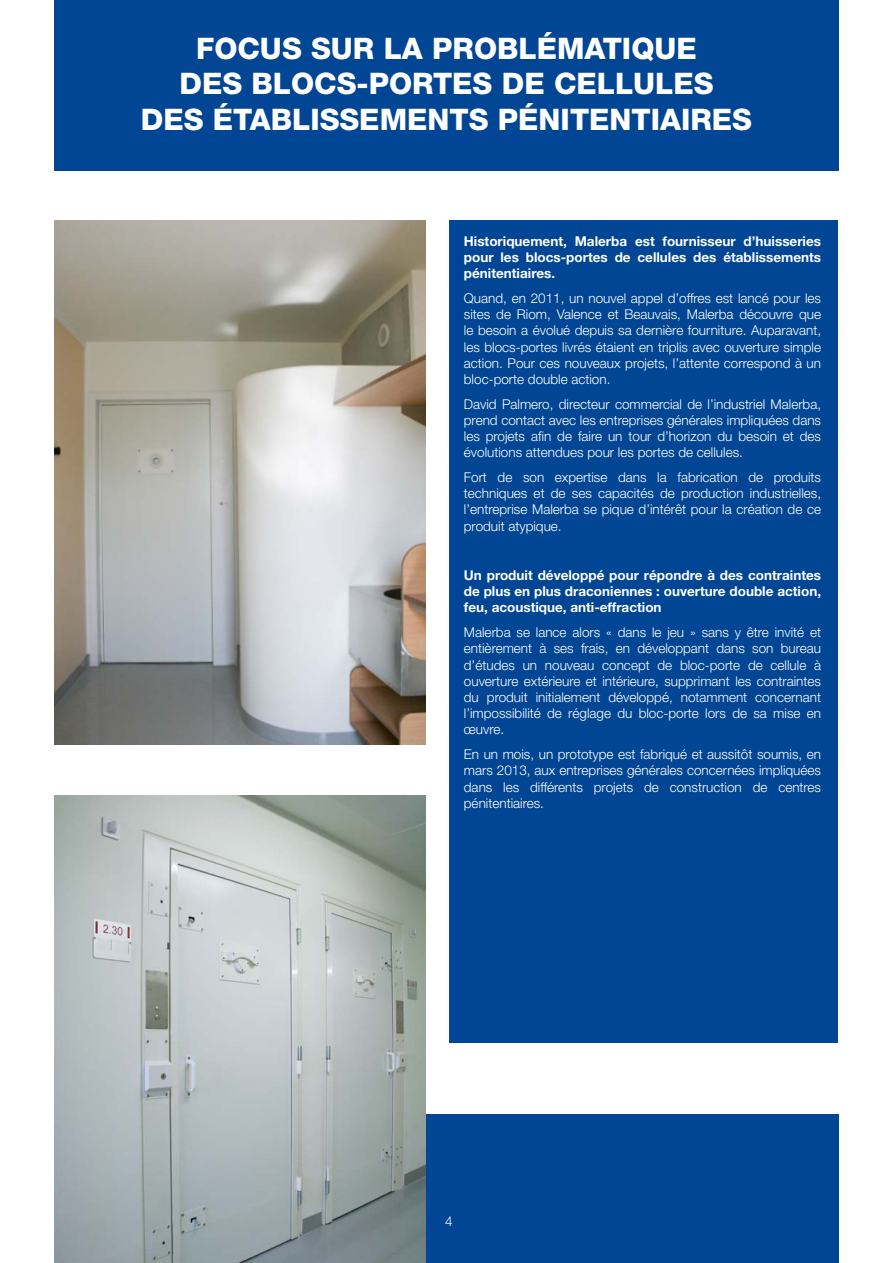
<style>
.page{position:relative;width:893px;height:1263px;background:#fff}
.page>*{position:absolute;margin:0;border:0;box-sizing:border-box;transform-origin:0 0}
.t1{font:800 29.7px/35.7px "Helvetica Neue";color:#fff;text-align:center}
.t2{font:300 13.5px/16.2px "Helvetica Neue";color:#fff;text-align:justify}
.t3{font:700 13.5px/16.2px "Helvetica Neue";color:#fff;text-align:justify}
</style>
<div class="page">
<div style="left:54px;top:0;width:785px;height:170px;background:#004694"></div>
<div style="left:54px;top:1114px;width:785px;height:149px;background:#004694"></div>
<img style="left:54px;top:795px;width:371px;height:468px">
<img style="left:54px;top:220px;width:371px;height:525px">
<div style="left:449px;top:220px;width:388px;height:822px;background:#004694"></div>
<h1 class="t1" style="left:141px;top:30px;width:613px">FOCUS SUR LA PROBLÉMATIQUE<br>DES BLOCS-PORTES DE CELLULES<br>DES ÉTABLISSEMENTS PÉNITENTIAIRES</h1>
<p class="t3" style="left:464px;top:233px;width:359px">Historiquement, Malerba est fournisseur d’huisseries pour les blocs-portes de cellules des établissements pénitentiaires.</p>
<p class="t2" style="left:464px;top:290px;width:359px">Quand, en 2011, un nouvel appel d’offres est lancé pour les sites de Riom, Valence et Beauvais, Malerba découvre que le besoin a évolué depuis sa dernière fourniture. Auparavant, les blocs-portes livrés étaient en triplis avec ouverture simple action. Pour ces nouveaux projets, l’attente correspond à un bloc-porte double action.</p>
<p class="t2" style="left:464px;top:396px;width:359px">David Palmero, directeur commercial de l’industriel Malerba, prend contact avec les entreprises générales impliquées dans les projets afin de faire un tour d’horizon du besoin et des évolutions attendues pour les portes de cellules.</p>
<p class="t2" style="left:464px;top:469px;width:359px">Fort de son expertise dans la fabrication de produits techniques et de ses capacités de production industrielles, l’entreprise Malerba se pique d’intérêt pour la création de ce produit atypique.</p>
<p class="t3" style="left:464px;top:567px;width:359px">Un produit développé pour répondre à des contraintes de plus en plus draconiennes : ouverture double action, feu, acoustique, anti-effraction</p>
<p class="t2" style="left:464px;top:624px;width:359px">Malerba se lance alors « dans le jeu » sans y être invité et entièrement à ses frais, en développant dans son bureau d’études un nouveau concept de bloc-porte de cellule à ouverture extérieure et intérieure, supprimant les contraintes du produit initialement développé, notamment concernant l’impossibilité de réglage du bloc-porte lors de sa mise en œuvre.</p>
<p class="t2" style="left:464px;top:746px;width:359px">En un mois, un prototype est fabriqué et aussitôt soumis, en mars 2013, aux entreprises générales concernées impliquées dans les différents projets de construction de centres pénitentiaires.</p>
<p class="t2" style="left:445px;top:1213px;width:9px">4</p>
</div>
